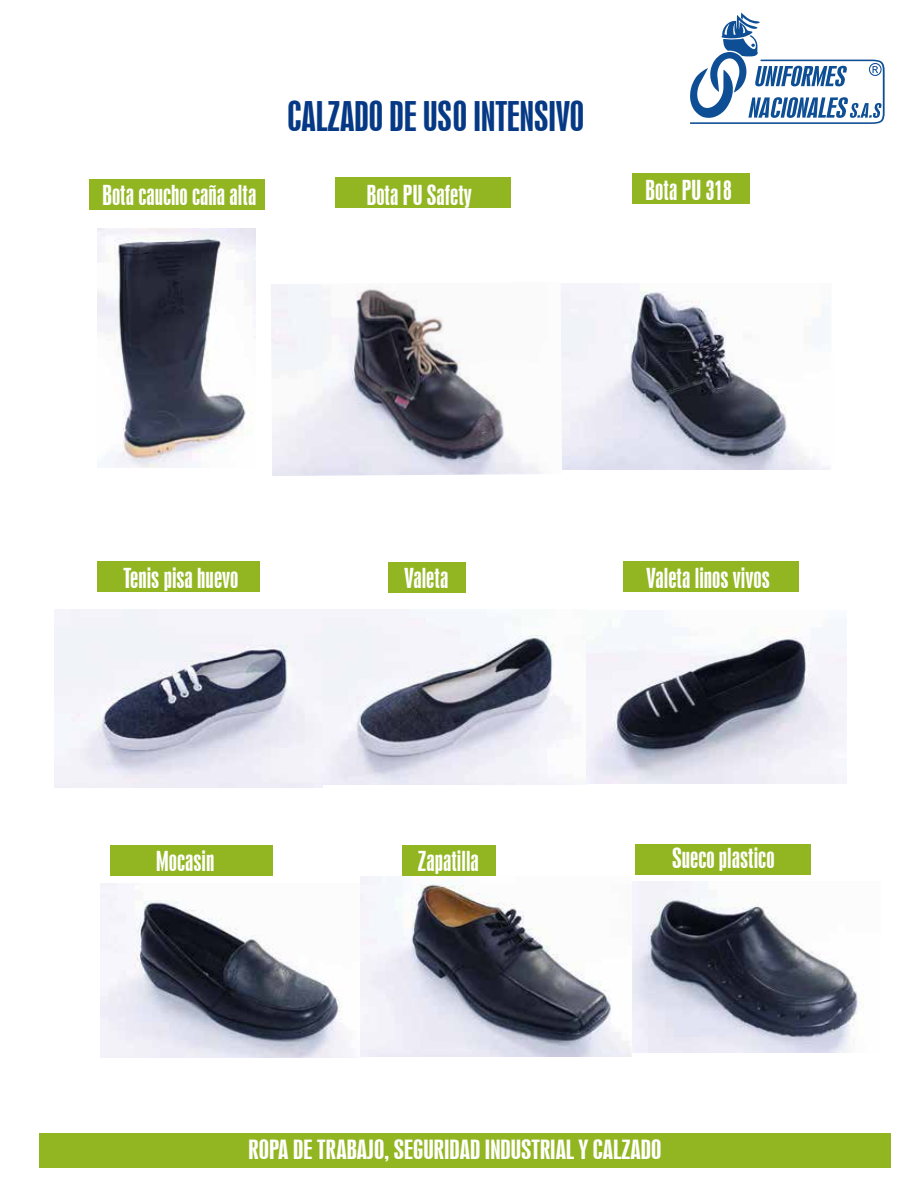
<style>
.page{position:relative;width:918px;height:1188px;background:#fff}
.page>*{position:absolute;margin:0;border:0;box-sizing:border-box;transform-origin:0 0}
.t1{font:38.4px "Swiss 924 BT Regular B";color:#063985}
.t2{font:25.8px "Swiss 924 BT Regular B";color:#fff}
.t3{font:24.75px "Swiss 924 BT Regular B";color:#fff;scale:1.11 1}
</style>
<div class="page">
<div style="left:39px;top:1133px;width:851px;height:34px;background:#92b622"></div>
<svg style="left:690px;top:13px;width:195px;height:111px"></svg>
<img style="left:632px;top:881px;width:226px;height:172px">
<img style="left:562px;top:283px;width:268px;height:186px">
<img style="left:98px;top:228px;width:158px;height:239px">
<img style="left:101px;top:883px;width:251px;height:174px">
<img style="left:54px;top:610px;width:268px;height:177px">
<img style="left:322px;top:610px;width:525px;height:174px">
<img style="left:271px;top:283px;width:291px;height:193px">
<img style="left:360px;top:877px;width:272px;height:180px">
<div style="left:89px;top:179px;width:176px;height:31px;background:#92b622"></div>
<div style="left:98px;top:561px;width:162px;height:31px;background:#92b622"></div>
<div style="left:389px;top:562px;width:77px;height:31px;background:#92b622"></div>
<div style="left:623px;top:561px;width:175px;height:31px;background:#92b622"></div>
<div style="left:110px;top:845px;width:162px;height:31px;background:#92b622"></div>
<div style="left:402px;top:845px;width:94px;height:31px;background:#92b622"></div>
<div style="left:635px;top:844px;width:175px;height:30px;background:#92b622"></div>
<div style="left:335px;top:177px;width:176px;height:31px;background:#92b622"></div>
<div style="left:632px;top:173px;width:118px;height:31px;background:#92b622"></div>
<p class="t2" style="left:102px;top:179px;width:156px">Bota caucho caña alta</p>
<h1 class="t1" style="left:287px;top:93px;width:298px">CALZADO DE USO INTENSIVO</h1>
<p class="t2" style="left:367px;top:179px;width:107px">Bota PU Safety</p>
<p class="t2" style="left:646px;top:174px;width:88px">Bota PU 318</p>
<p class="t2" style="left:123px;top:563px;width:117px">Tenis pisa huevo</p>
<p class="t2" style="left:404px;top:563px;width:45px">Valeta</p>
<p class="t2" style="left:647px;top:563px;width:125px">Valeta linos vivos</p>
<p class="t2" style="left:156px;top:846px;width:60px">Mocasin</p>
<p class="t2" style="left:418px;top:846px;width:63px">Zapatilla</p>
<p class="t2" style="left:672px;top:843px;width:104px">Sueco plastico</p>
<p class="t3" style="left:249px;top:1135px;width:373px">ROPA DE TRABAJO, SEGURIDAD INDUSTRIAL Y CALZADO</p>
</div>
